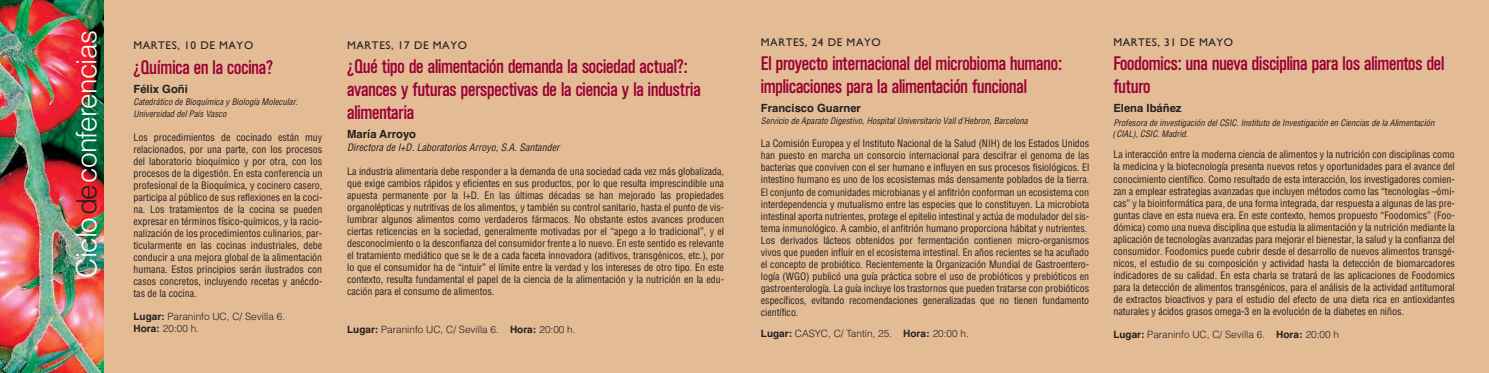
<style>
.page{position:relative;width:1489px;height:373px;background:#fff}
.page>*{position:absolute;margin:0;border:0;box-sizing:border-box;transform-origin:0 0}
.t1{font:300 27.88px "Helvetica";letter-spacing:-.03em;color:#fff}
.t2{font:18.75px/22.5px "Cg Alpin Gth No 3";color:#9a0033}
.t3{font:11.25px "Gill Sans";letter-spacing:.05em;color:#231f20}
.t4{font:700 11.25px "Helvetica";color:#231f20}
.t5{font:condensed 10px/12px "Helvetica";letter-spacing:-.005em;color:#231f20;text-align:justify}
.t6{font:300 10px/12.2px "Helvetica";color:#231f20}
.t7{font:italic condensed 10px "Helvetica";color:#231f20}
.t8{font:italic condensed 8.75px/11.4px "Helvetica";color:#231f20}
.s1{color:#231f20}
.s2{font-weight:700}
</style>
<div class="page">
<div style="left:0;top:0;width:1488px;height:372px;background:#e3bb95"></div>
<img style="left:0;top:0;width:104px;height:372px">
<h1 class="t1" style="left:76px;top:277px;width:248px;rotate:-90deg">Ciclo<span class="s1">de</span>conferencias</h1>
<p class="t3" style="left:133px;top:42px;width:121px">MARTES, 10 DE MAYO</p>
<h2 class="t2" style="left:133px;top:58px;width:141px">¿Química en la cocina?</h2>
<p class="t4" style="left:133px;top:85px;width:56px">Félix Goñi</p>
<p class="t8" style="left:133px;top:97px;width:166px">Catedrático de Bioquímica y Biología Molecular.<br>Universidad del País Vasco</p>
<p class="t5" style="left:133px;top:131px;width:190px">Los procedimientos de cocinado están muy relacionados, por una parte, con los procesos del laboratorio bioquímico y por otra, con los procesos de la digestión. En esta conferencia un profesional de la Bioquímica, y cocinero casero, participa al público de sus reflexiones en la coci&shy;na. Los tratamientos de la cocina se pueden expresar en términos físico-químicos, y la racio&shy;nalización de los procedimientos culinarios, par&shy;ticularmente en las cocinas industriales, debe conducir a una mejora global de la alimentación humana. Estos principios serán ilustrados con casos concretos, incluyendo recetas y anécdo&shy;tas de la cocina.</p>
<p class="t6" style="left:133px;top:310px;width:153px"><span class="s2">Lugar:</span> Paraninfo UC, C/ Sevilla 6.<br><span class="s2">Hora:</span> 20:00 h.</p>
<p class="t3" style="left:347px;top:41px;width:121px">MARTES, 17 DE MAYO</p>
<h2 class="t2" style="left:347px;top:58px;width:355px">¿Qué tipo de alimentación demanda la sociedad actual?: avances y futuras perspectivas de la ciencia y la industria alimentaria</h2>
<p class="t4" style="left:347px;top:130px;width:70px">María Arroyo</p>
<p class="t7" style="left:347px;top:143px;width:214px">Directora de I+D. Laboratorios Arroyo, S.A. Santander</p>
<p class="t5" style="left:347px;top:166px;width:378px">La industria alimentaria debe responder a la demanda de una sociedad cada vez más globalizada, que exige cambios rápidos y eficientes en sus productos, por lo que resulta imprescindible una apuesta permanente por la I+D. En las últimas décadas se han mejorado las propiedades organolépticas y nutritivas de los alimentos, y también su control sanitario, hasta el punto de vis&shy;lumbrar algunos alimentos como verdaderos fármacos. No obstante estos avances producen ciertas reticencias en la sociedad, generalmente motivadas por el “apego a lo tradicional”, y el desconocimiento o la desconfianza del consumidor frente a lo nuevo. En este sentido es relevante el tratamiento mediático que se le de a cada faceta innovadora (aditivos, transgénicos, etc.), por lo que el consumidor ha de “intuir” el límite entre la verdad y los intereses de otro tipo. En este contexto, resulta fundamental el papel de la ciencia de la alimentación y la nutrición en la edu&shy;cación para el consumo de alimentos.</p>
<p class="t6" style="left:347px;top:323px;width:230px"><span class="s2">Lugar:</span> Paraninfo UC, C/ Sevilla 6. <span class="s2">Hora:</span> 20:00 h.</p>
<p class="t3" style="left:761px;top:38px;width:121px">MARTES, 24 DE MAYO</p>
<h2 class="t2" style="left:761px;top:54px;width:303px">El proyecto internacional del microbioma humano: implicaciones para la alimentación funcional</h2>
<p class="t4" style="left:761px;top:104px;width:102px">Francisco Guarner</p>
<p class="t8" style="left:761px;top:115px;width:268px">Servicio de Aparato Digestivo, Hospital Universitario Vall d’Hebron, Barcelona</p>
<p class="t5" style="left:761px;top:138px;width:330px;text-align:left">La Comisión Europea y el Instituto Nacional de la Salud (NIH) de los Estados Unidos han puesto en marcha un consorcio internacional para descifrar el genoma de las bacterias que conviven con el ser humano e influyen en sus procesos fisiológicos. El intestino humano es uno de los ecosistemas más densamente poblados de la tierra.<br>El conjunto de comunidades microbianas y el anfitrión conforman un ecosistema con interdependencia y mutualismo entre las especies que lo constituyen. La microbiota intestinal aporta nutrientes, protege el epitelio intestinal y actúa de modulador del sis&shy;tema inmunológico. A cambio, el anfitrión humano proporciona hábitat y nutrientes.<br>Los derivados lácteos obtenidos por fermentación contienen micro-organismos vivos que pueden influir en el ecosistema intestinal. En años recientes se ha acuñado el concepto de probiótico. Recientemente la Organización Mundial de Gastroentero&shy;logía (WGO) publicó una guía práctica sobre el uso de probióticos y prebióticos en gastroenterología. La guía incluye los trastornos que pueden tratarse con probióticos específicos, evitando recomendaciones generalizadas que no tienen fundamento científico.</p>
<p class="t6" style="left:761px;top:327px;width:209px"><span class="s2">Lugar:</span> CASYC, C/ Tantín, 25. <span class="s2">Hora:</span> 20:00 h.</p>
<p class="t3" style="left:1113px;top:38px;width:121px">MARTES, 31 DE MAYO</p>
<h2 class="t2" style="left:1113px;top:54px;width:332px">Foodomics: una nueva disciplina para los alimentos del futuro</h2>
<p class="t4" style="left:1113px;top:104px;width:70px">Elena Ibáñez</p>
<p class="t8" style="left:1113px;top:117px;width:322px">Profesora de investigación del CSIC. Instituto de Investigación en Ciencias de la Alimentación (CIAL), CSIC. Madrid.</p>
<p class="t5" style="left:1113px;top:149px;width:343px">La interacción entre la moderna ciencia de alimentos y la nutrición con disciplinas como la medicina y la biotecnología presenta nuevos retos y oportunidades para el avance del conocimiento científico. Como resultado de esta interacción, los investigadores comien&shy;zan a emplear estrategias avanzadas que incluyen métodos como las “tecnologías –ómi&shy;cas” y la bioinformática para, de una forma integrada, dar respuesta a algunas de las pre&shy;guntas clave en esta nueva era. En este contexto, hemos propuesto “Foodomics” (Foo&shy;dómica) como una nueva disciplina que estudia la alimentación y la nutrición mediante la aplicación de tecnologías avanzadas para mejorar el bienestar, la salud y la confianza del consumidor. Foodomics puede cubrir desde el desarrollo de nuevos alimentos transgé&shy;nicos, el estudio de su composición y actividad hasta la detección de biomarcadores indicadores de su calidad. En esta charla se tratará de las aplicaciones de Foodomics para la detección de alimentos transgénicos, para el análisis de la actividad antitumoral de extractos bioactivos y para el estudio del efecto de una dieta rica en antioxidantes naturales y ácidos grasos omega-3 en la evolución de la diabetes en niños.</p>
<p class="t6" style="left:1113px;top:328px;width:227px"><span class="s2">Lugar:</span> Paraninfo UC, C/ Sevilla 6. <span class="s2">Hora:</span> 20:00 h</p>
</div>
